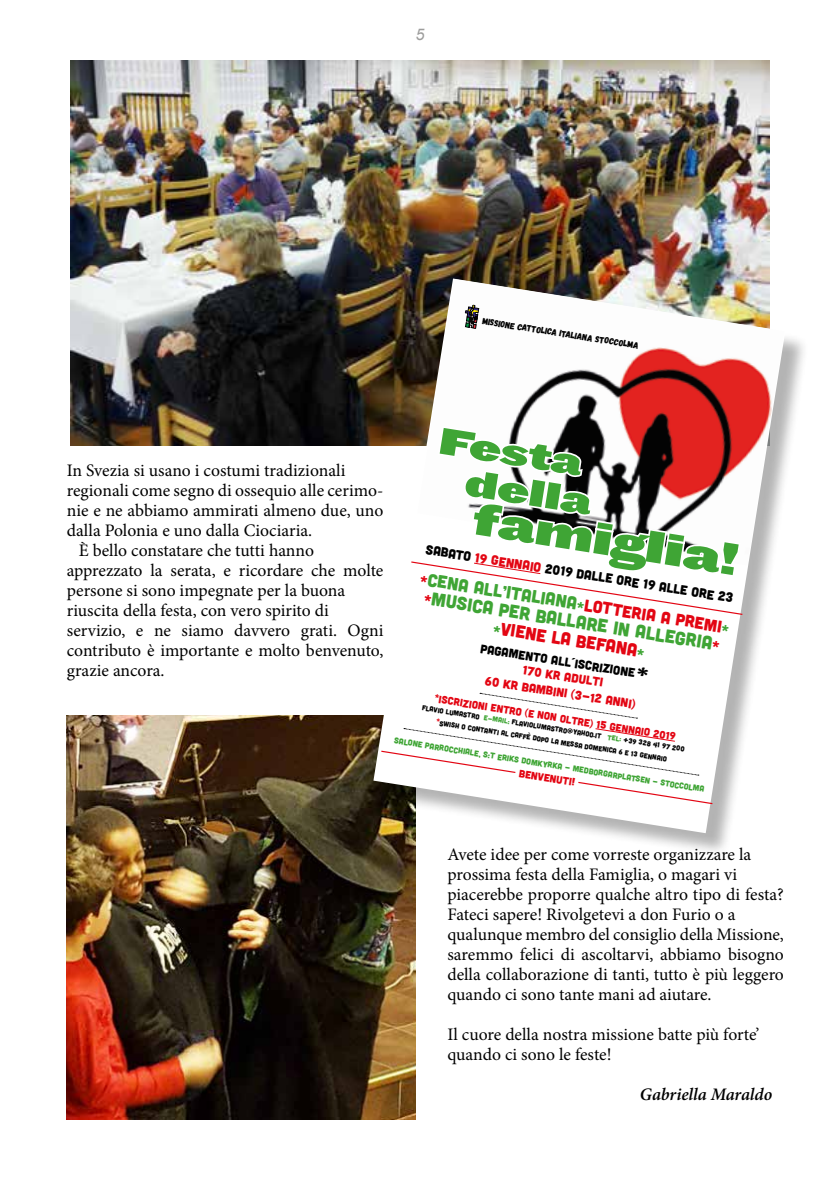
<style>
.page{position:relative;width:840px;height:1191px;background:#fff}
.page>*{position:absolute;margin:0;border:0;box-sizing:border-box;transform-origin:0 0}
.t1{font:900 42.4px "Leviathan";color:#3fa535;scale:1.31 1}
.t2{font:900 35.4px/37px "Leviathan";color:#3fa535;scale:1.31 1}
.t3{font:18.6px "Cubano";color:#3fa535}
.t4{font:17.8px "Cubano";color:#3fa535}
.t5{font:17.8px "Cubano";color:#e30613}
.t6{font:17.6px/20px "Minion Pro";color:#000}
.t7{font:italic 600 17.6px "Minion Pro";letter-spacing:-.005em;color:#000}
.t8{font:italic 16px "Arial";color:#9d9d9c}
.t9{font:13.2px "Cubano";color:#000}
.t10{font:12.4px/14.2px "Cubano";color:#000;text-align:center}
.t11{font:12.4px "Cubano";color:#e30613}
.t12{font:10.6px "Cubano";color:#e30613}
.t13{font:9.2px "Gagalin";color:#000}
.t14{font:8.4px "Cubano";color:#3fa535}
.t15{font:7.2px/12.4px "Cubano";color:#000;text-align:center}
.s1{color:#e30613}
.s2{font-size:16.8px;color:#e30613}
.s3{color:#3fa535}
.s4{font-family:"Lobster";font-size:22.2px}
.s5{font-size:8.8px;color:#e30613}
</style>
<div class="page">
<img style="left:67px;top:715px;width:348px;height:404px">
<img style="left:70px;top:61px;width:699px;height:385px">
<div style="left:377px;top:282px;width:431px;height:575px;background:#000;opacity:.3"></div>
<svg style="left:373px;top:278px;width:411px;height:555px"></svg>
<img style="left:417px;top:279px;width:366px;height:286px">
<svg style="left:480px;top:693px;width:157px;height:25px"></svg>
<svg style="left:462px;top:303px;width:19px;height:26px"></svg>
<svg style="left:380px;top:728px;width:318px;height:47px"></svg>
<svg style="left:576px;top:781px;width:137px;height:24px"></svg>
<svg style="left:410px;top:410px;width:333px;height:206px"></svg>
<p class="t8" style="left:415px;top:24px;width:10px">5</p>
<p class="t13" style="left:483px;top:315px;width:160px;rotate:9deg">Missione Cattolica Italiana stoccolma</p>
<p class="t6" style="left:67px;top:460px;width:280px">In Svezia si usano i costumi tradizionali</p>
<p class="t6" style="left:67px;top:480px;width:318px">regionali come segno di ossequio alle cerimo-</p>
<p class="t6" style="left:67px;top:500px;width:318px">nie e ne abbiamo ammirati almeno due, uno</p>
<p class="t6" style="left:67px;top:520px;width:247px">dalla Polonia e uno dalla Ciociaria.</p>
<p class="t6" style="left:79px;top:540px;width:237px">È bello constatare che tutti hanno</p>
<p class="t6" style="left:67px;top:560px;width:318px">apprezzato la serata, e ricordare che molte</p>
<p class="t6" style="left:67px;top:580px;width:280px">persone si sono impegnate per la buona</p>
<p class="t6" style="left:67px;top:600px;width:263px">riuscita della festa, con vero spirito di</p>
<p class="t6" style="left:67px;top:620px;width:318px">servizio, e ne siamo davvero grati. Ogni</p>
<p class="t6" style="left:67px;top:640px;width:318px">contributo è importante e molto benvenuto,</p>
<p class="t6" style="left:67px;top:660px;width:99px">grazie ancora.</p>
<h2 class="t2" style="left:474px;top:424px;width:99px;text-indent:-33px;rotate:9deg">Festa della</h2>
<h1 class="t1" style="left:479px;top:482px;width:206px;rotate:9deg">famiglia!</h1>
<p class="t9" style="left:427px;top:541px;width:312px;rotate:9deg">Sabato <span class="s1">19 gennaio</span> 2019 dalle ore 19 alle ore 23</p>
<p class="t4" style="left:422px;top:567px;width:313px;rotate:9deg"><span class="s1">*</span>Cena all’italiana*<span class="s2">Lotteria a premi</span>*</p>
<p class="t3" style="left:426px;top:585px;width:300px;rotate:9deg"><sub>*</sub>Musica per ballare in allegria<sub>*</sub></p>
<p class="t5" style="left:495px;top:616px;width:154px;rotate:9deg"><span class="s3">*</span>Viene la Befana<span class="s3">*</span></p>
<p class="t10" style="left:481px;top:641px;width:173px;rotate:9deg">Pagamento all´iscrizione<span class="s4">*<br></span><span class="s1">170 kr adulti</span></p>
<p class="t11" style="left:486px;top:672px;width:153px;rotate:9deg">60 kr bambini (3-12 anni)</p>
<p class="t14" style="left:395px;top:735px;width:315px;rotate:9deg">Salone parrocchiale, S:t Eriks Domkyrka - Medborgarplatsen - Stoccolma</p>
<p class="t12" style="left:435px;top:691px;width:245px;rotate:9deg">*IscrizionI entro (e non oltre) 15 gennaio 2019</p>
<p class="t15" style="left:423px;top:701px;width:267px;rotate:9deg">Flavio Lumastro <span class="s3">e-mail:</span> flaviolumastro@yahoo.it <span class="s3">tel:</span> +39 328 41 97 200 <span class="s5">*</span>Swish o contanti al caffè dopo la messa domenica 6 e 13 gennaio</p>
<p class="t12" style="left:520px;top:766px;width:58px;rotate:9deg">Benvenuti!</p>
<p class="t6" style="left:447px;top:844px;width:338px">Avete idee per come vorreste organizzare la prossima festa della Famiglia, o magari vi piacerebbe proporre qualche altro tipo di festa?<br>Fateci sapere! Rivolgetevi a don Furio o a qualunque membro del consiglio della Missione, saremmo felici di ascoltarvi, abbiamo bisogno della collaborazione di tanti, tutto è più leggero quando ci sono tante mani ad aiutare.</p>
<p class="t6" style="left:447px;top:1024px;width:313px">Il cuore della nostra missione batte più forte’ quando ci sono le feste!</p>
<p class="t7" style="left:639px;top:1084px;width:134px">Gabriella Maraldo</p>
</div>
